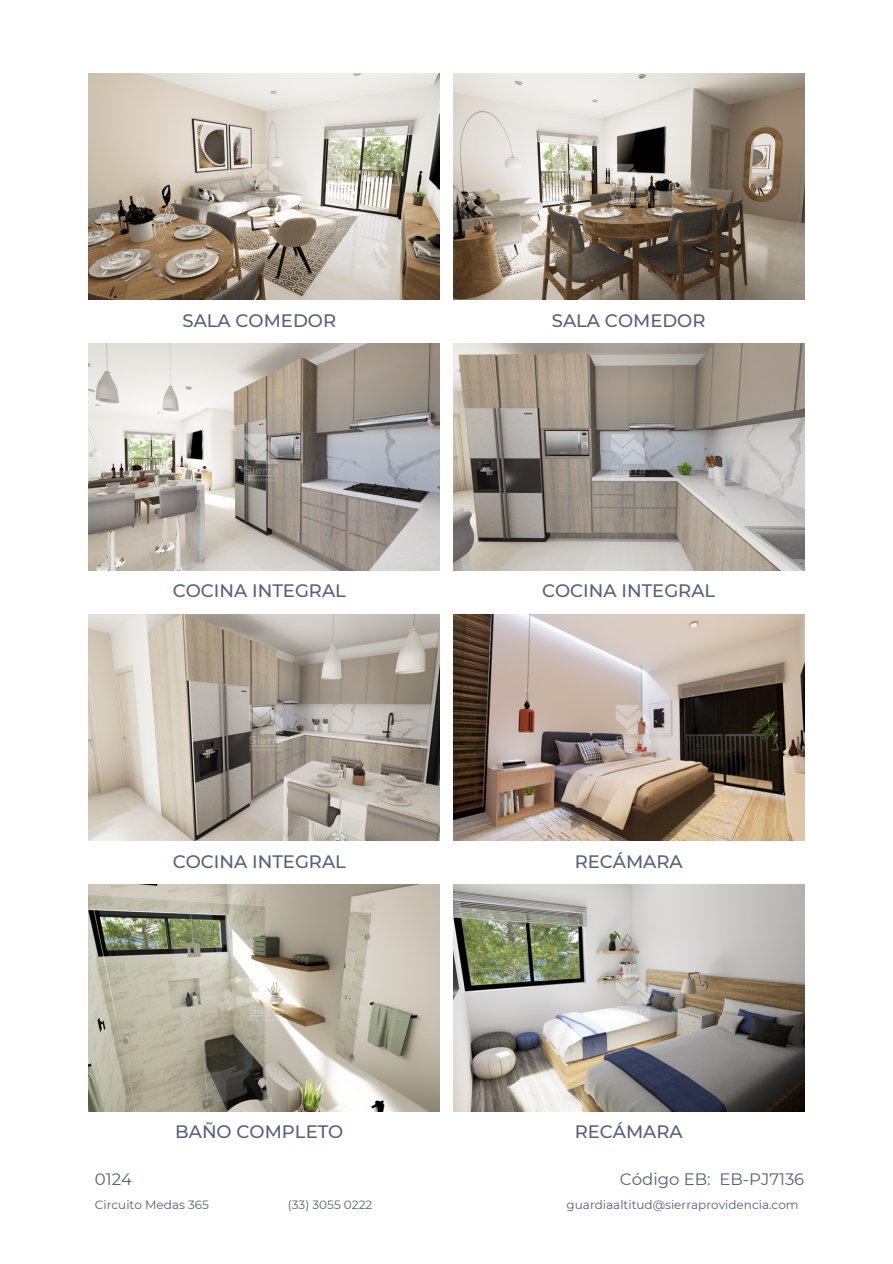
<style>
.page{position:relative;width:893px;height:1264px;background:#fff}
.page>*{position:absolute;margin:0;border:0;box-sizing:border-box;transform-origin:0 0}
.t1{font:500 18px "Montserrat";color:#565f7c}
.t2{font:16.5px "Montserrat";color:#565f7c}
.t3{font:12px "Montserrat";color:#565f7c}
</style>
<div class="page">
<img style="left:453px;top:73px;width:351px;height:227px">
<img style="left:89px;top:73px;width:351px;height:227px">
<img style="left:453px;top:344px;width:351px;height:226px">
<img style="left:89px;top:344px;width:351px;height:226px">
<img style="left:453px;top:614px;width:351px;height:226px">
<img style="left:89px;top:614px;width:351px;height:226px">
<img style="left:453px;top:884px;width:351px;height:227px">
<img style="left:89px;top:884px;width:351px;height:227px">
<img style="left:237px;top:428px;width:44px;height:58px">
<img style="left:237px;top:158px;width:44px;height:57px">
<img style="left:242px;top:969px;width:44px;height:57px">
<img style="left:242px;top:699px;width:44px;height:57px">
<img style="left:604px;top:428px;width:44px;height:58px">
<img style="left:604px;top:158px;width:44px;height:57px">
<img style="left:609px;top:969px;width:44px;height:57px">
<img style="left:609px;top:699px;width:44px;height:57px">
<p class="t1" style="left:182px;top:309px;width:155px">SALA COMEDOR</p>
<p class="t1" style="left:552px;top:309px;width:155px">SALA COMEDOR</p>
<h1 class="t1" style="left:173px;top:579px;width:175px">COCINA INTEGRAL</h1>
<h1 class="t1" style="left:542px;top:579px;width:175px">COCINA INTEGRAL</h1>
<p class="t1" style="left:173px;top:850px;width:175px">COCINA INTEGRAL</p>
<p class="t1" style="left:574px;top:850px;width:109px">RECÁMARA</p>
<h1 class="t1" style="left:175px;top:1120px;width:170px">BAÑO COMPLETO</h1>
<h1 class="t1" style="left:574px;top:1120px;width:109px">RECÁMARA</h1>
<p class="t2" style="left:95px;top:1169px;width:39px">0124</p>
<h2 class="t2" style="left:620px;top:1169px;width:186px">Código EB: EB-PJ7136</h2>
<p class="t3" style="left:95px;top:1197px;width:116px">Circuito Medas 365</p>
<p class="t3" style="left:288px;top:1197px;width:86px">(33) 3055 0222</p>
<h1 class="t3" style="left:566px;top:1197px;width:233px">guardiaaltitud@sierraprovidencia.com</h1>
</div>
